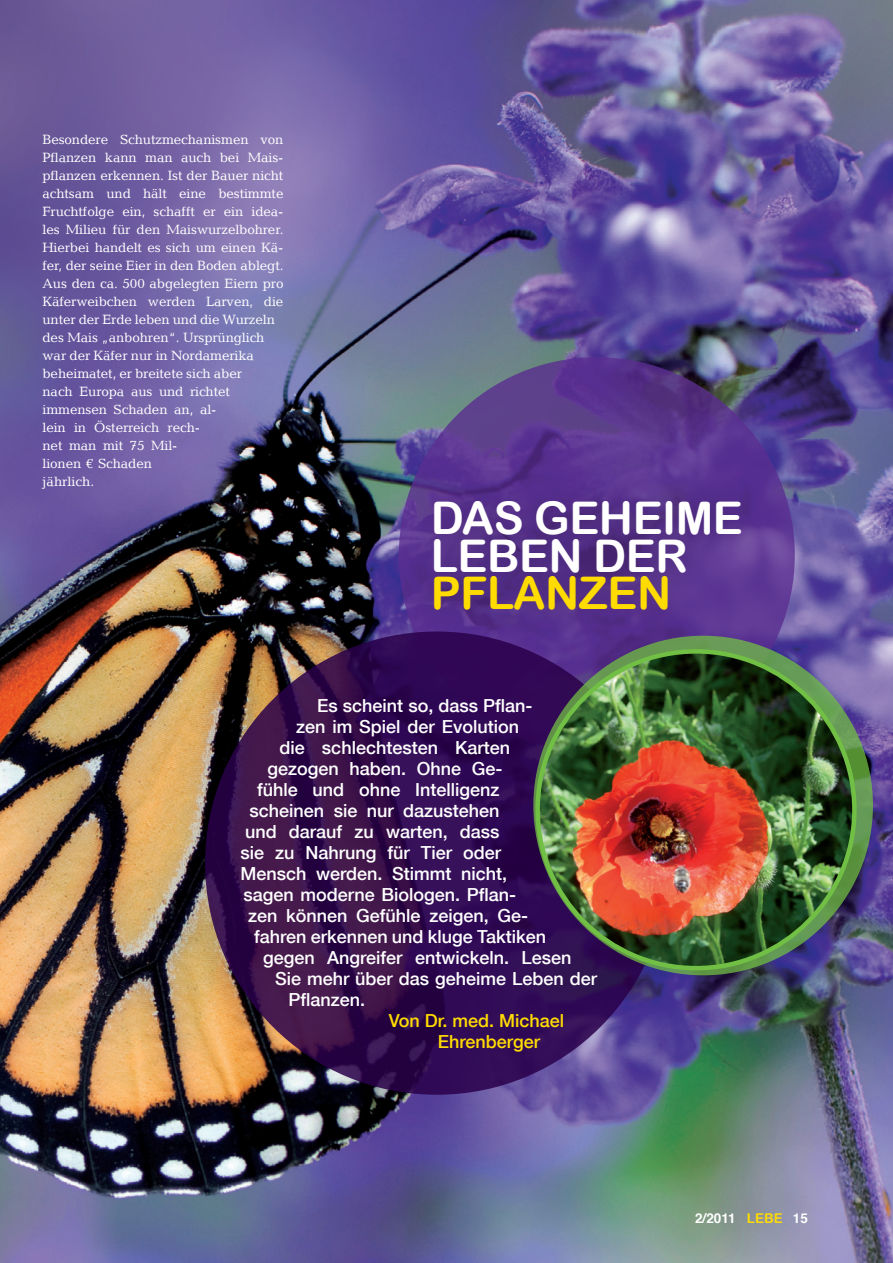
<style>
.page{position:relative;width:893px;height:1263px;background:#fff}
.page>*{position:absolute;margin:0;border:0;box-sizing:border-box;transform-origin:0 0}
.t1{font:45px/37.5px "Arial Rounded MT Bold";letter-spacing:-.01em;color:#fff}
.lead_in{font:500 18px "Helvetica Neue";color:#fff}
.lead_in-2{font:500 18px "Helvetica Neue";color:#ffdc01}
.fließtext{font:13.5px/18px "Candida LT";letter-spacing:-.01em;color:#fff}
.t2{font:700 13.5px "Helvetica";color:#fff}
.s1{color:#ffdc01}
.s2{font-family:"Arial Rounded MT Bold";font-weight:400;color:#ffdc01}
</style>
<div class="page">
<img style="left:0;top:0;width:893px;height:1263px">
<svg style="left:399px;top:357px;width:396px;height:396px;background:#5b378e"></svg>
<div style="left:404px;top:472px;width:361px;height:163px;background:#231f20;opacity:.3"></div>
<svg style="left:205px;top:631px;width:463px;height:464px;background:#330c4e"></svg>
<svg style="left:533px;top:636px;width:340px;height:339px;background:#659d4c"></svg>
<img style="left:538px;top:651px;width:316px;height:317px;border-radius:158px">
<p class="fließtext" style="left:43px;top:130px;width:242px">Besondere Schutzmechanismen von<br>Pflanzen kann man auch bei Mais&shy;pflanzen erkennen. Ist der Bauer nicht achtsam und hält eine bestimmte<br>Fruchtfolge ein, schafft er ein idea&shy;les Milieu für den Maiswurzelbohrer.<br>Hierbei handelt es sich um einen Kä&shy;fer, der seine Eier in den Boden ablegt.<br>Aus den ca. 500 abgelegten Eiern pro<br>Käferweibchen werden Larven, die unter der Erde leben und die Wurzeln des Mais „anbohren“. Ursprünglich war der Käfer nur in Nordamerika beheimatet, er breitete sich aber<br>nach Europa aus und richtet immensen Schaden an, al-<br>lein in Österreich rech-<br>net man mit 75 Mil-<br>lionen € Schaden<br>jährlich.</p>
<p class="t1" style="left:431px;top:499px;width:314px">DAS GEHEIME</p>
<p class="t1" style="left:431px;top:536px;width:259px">LEBEN DER<br><span class="s1">PFLANZEN</span></p>
<p class="lead_in" style="left:317px;top:695px;width:217px">Es scheint so, dass Pflan-</p>
<p class="lead_in" style="left:296px;top:716px;width:224px">zen im Spiel der Evolution</p>
<p class="lead_in" style="left:280px;top:737px;width:232px">die schlechtesten Karten</p>
<p class="lead_in" style="left:268px;top:758px;width:236px">gezogen haben. Ohne Ge-</p>
<p class="lead_in" style="left:257px;top:779px;width:244px">fühle und ohne Intelligenz</p>
<p class="lead_in" style="left:250px;top:800px;width:251px">scheinen sie nur dazustehen</p>
<p class="lead_in" style="left:245px;top:821px;width:256px">und darauf zu warten, dass</p>
<p class="lead_in" style="left:241px;top:842px;width:262px">sie zu Nahrung für Tier oder</p>
<p class="lead_in" style="left:241px;top:863px;width:268px">Mensch werden. Stimmt nicht,</p>
<p class="lead_in" style="left:244px;top:884px;width:274px">sagen moderne Biologen. Pflan-</p>
<p class="lead_in" style="left:248px;top:905px;width:281px">zen können Gefühle zeigen, Ge-</p>
<p class="lead_in" style="left:254px;top:926px;width:293px">fahren erkennen und kluge Taktiken</p>
<p class="lead_in" style="left:263px;top:947px;width:310px">gegen Angreifer entwickeln. Lesen</p>
<p class="lead_in" style="left:275px;top:968px;width:323px">Sie mehr über das geheime Leben der</p>
<p class="lead_in" style="left:289px;top:989px;width:78px">Pflanzen.</p>
<p class="lead_in-2" style="left:389px;top:1010px;width:177px">Von Dr. med. Michael</p>
<p class="lead_in-2" style="left:438px;top:1031px;width:104px">Ehrenberger</p>
<p class="t2" style="left:695px;top:1207px;width:114px">2/2011 <span class="s2">LEBE</span> 15</p>
</div>
